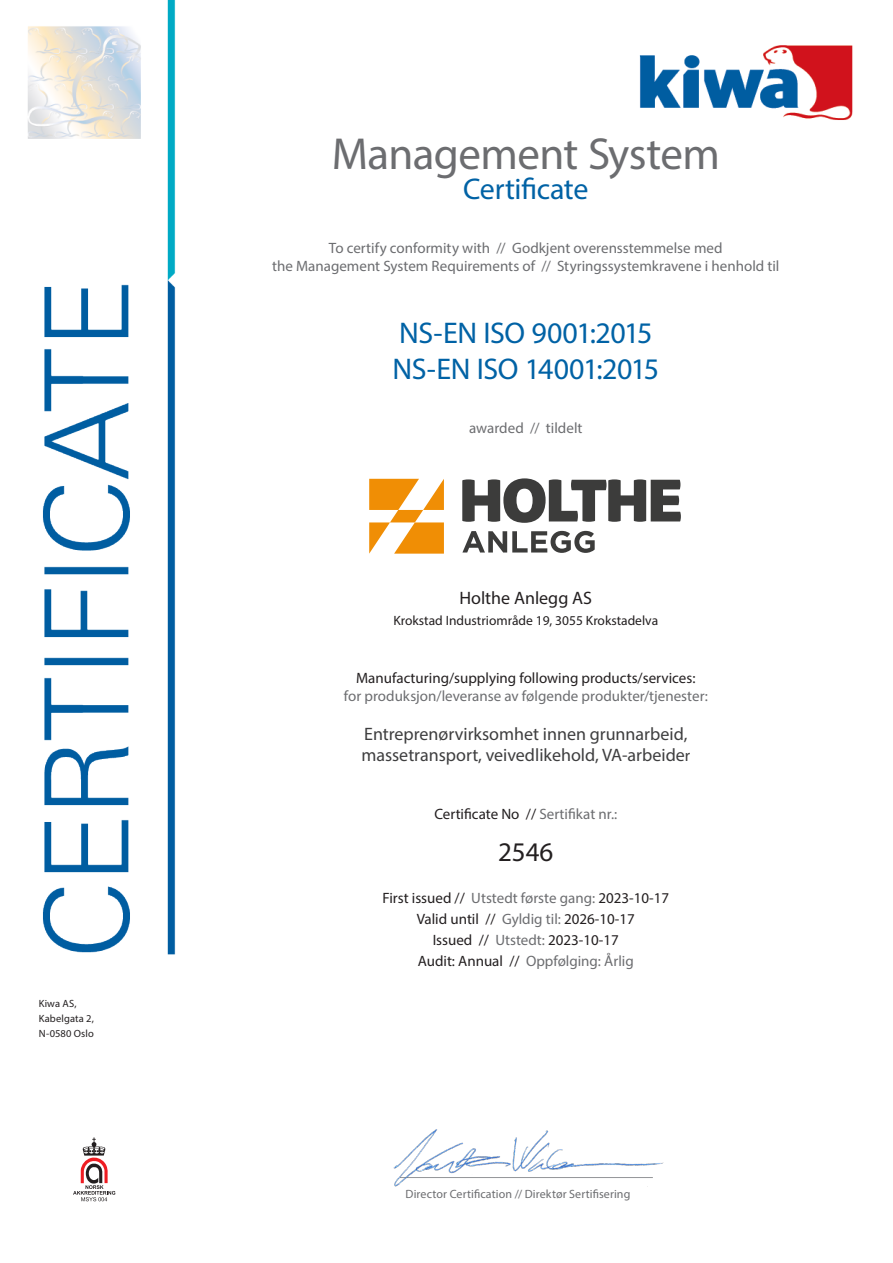
<style>
.page{position:relative;width:893px;height:1263px;background:#fff}
.page>*{position:absolute;margin:0;border:0;box-sizing:border-box;transform-origin:0 0}
.certificate_title{font:45px "Myriad Pro";letter-spacing:-.015em;color:#6c6d70}
.certificate{font:30px "Myriad Pro";letter-spacing:-.015em;color:#0062a5}
.t1{font:27px "Myriad Pro";color:#231f20}
.t2{font:18px "Myriad Pro";color:#3e3e3f}
.t3{font:18px "Myriad Pro";color:#231f20}
.explanation_text{font:15px "Myriad Pro";color:#6c6d70}
.t4{font:15px "Myriad Pro";color:#231f20}
.t5{font:13.5px "Myriad Pro";color:#231f20}
.t6{font:12px "Myriad Pro";letter-spacing:.01em;color:#6c6d70}
.t7{font:10.5px/15px "Myriad Pro";letter-spacing:.015em;color:#231f20}
.s1{font-size:16.5px}
.s2{color:#6c6d70}
.s3{color:#231f20}
</style>
<div class="page">
<img style="left:28px;top:0;width:825px;height:1202px">
<img style="left:391px;top:1127px;width:274px;height:61px">
<svg style="left:369px;top:479px;width:75px;height:75px"></svg>
<svg style="left:462px;top:531px;width:133px;height:22px"></svg>
<svg style="left:462px;top:478px;width:219px;height:45px"></svg>
<p class="t7" style="left:39px;top:995px;width:57px">Kiwa AS,<br>Kabelgata 2,<br>N-0580 Oslo</p>
<p class="certificate_title" style="left:332px;top:127px;width:390px">Management System</p>
<p class="certificate" style="left:463px;top:171px;width:127px">Certificate</p>
<p class="explanation_text" style="left:329px;top:239px;width:395px">To certify conformity with // Godkjent overensstemmelse med</p>
<p class="explanation_text" style="left:272px;top:257px;width:509px">the Management System Requirements of // Styringssystemkravene i henhold til</p>
<p class="certificate" style="left:399px;top:315px;width:255px">NS-EN ISO 9001:2015</p>
<p class="certificate" style="left:392px;top:351px;width:268px">NS-EN ISO 14001:2015</p>
<p class="explanation_text" style="left:469px;top:419px;width:115px">awarded // tildelt</p>
<p class="t3" style="left:459px;top:587px;width:134px">Holthe Anlegg AS</p>
<p class="t5" style="left:393px;top:613px;width:266px">Krokstad Industriområde 19, 3055 Krokstadelva</p>
<p class="t4" style="left:356px;top:669px;width:341px">Manufacturing/supplying following products/services:</p>
<p class="explanation_text" style="left:344px;top:687px;width:366px">for produksjon/leveranse av følgende produkter/tjenester:</p>
<p class="t2" style="left:364px;top:723px;width:325px">Entreprenørvirksomhet innen grunnarbeid,</p>
<p class="t2" style="left:361px;top:744px;width:330px">massetransport, veivedlikehold, VA-arbeide<span class="s1">r</span></p>
<p class="t4" style="left:434px;top:804px;width:184px">Certificate No // <span class="s2">Sertifikat nr.:</span></p>
<p class="t1" style="left:498px;top:835px;width:57px">2546</p>
<p class="t4" style="left:382px;top:888px;width:288px">First issued // <span class="s2">Utstedt første gang:</span> 2023-10-17</p>
<p class="t4" style="left:417px;top:909px;width:220px">Valid until // <span class="s2">Gyldig til:</span> 2026-10-17</p>
<p class="t4" style="left:433px;top:930px;width:188px">Issued // <span class="s2">Utstedt:</span> 2023-10-17</p>
<p class="explanation_text" style="left:418px;top:951px;width:218px"><span class="s3">Audit: Annual //</span> Oppfølging: Årlig</p>
<p class="t6" style="left:406px;top:1187px;width:226px">Director Certification // Direktør Sertifisering</p>
</div>
